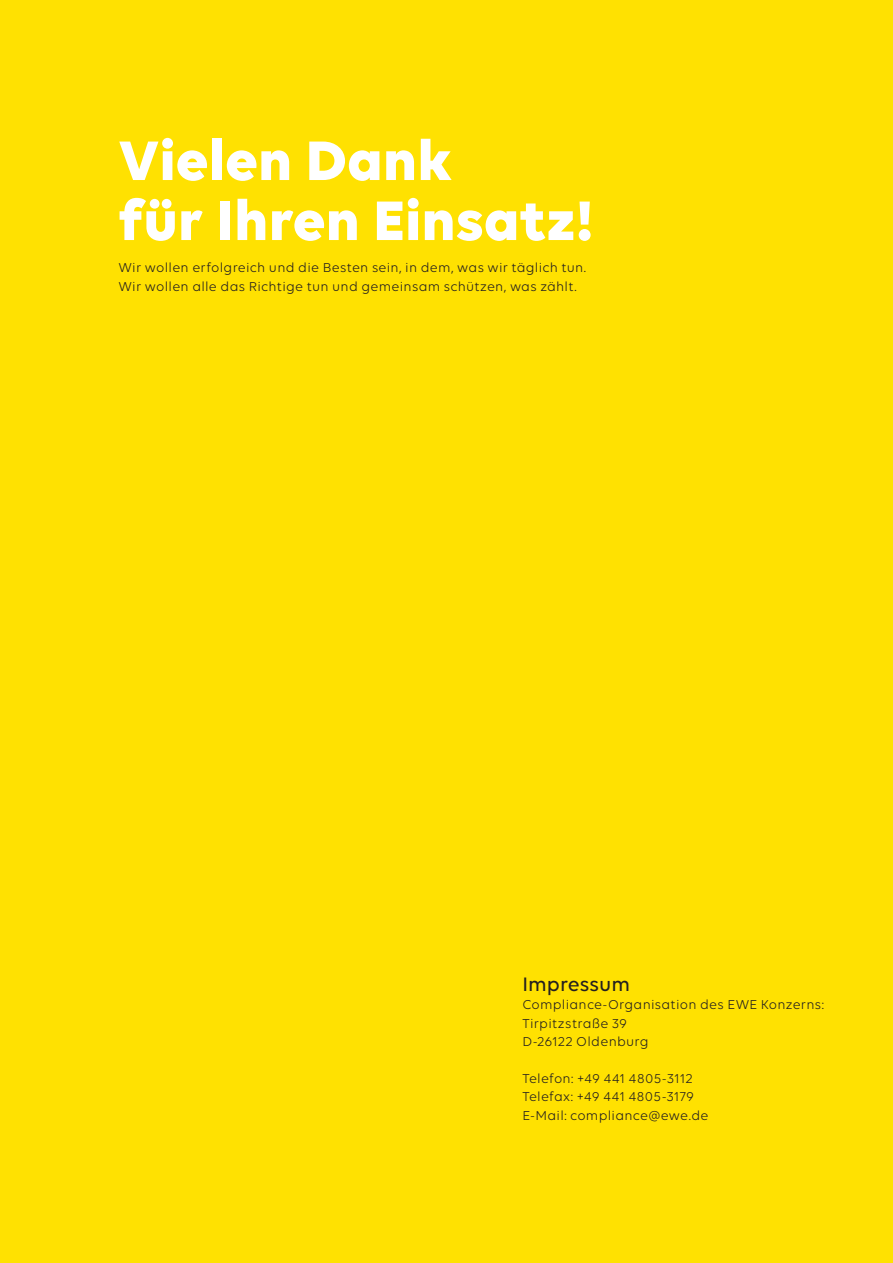
<style>
.page{position:relative;width:893px;height:1263px;background:#ffe101}
.page>*{position:absolute;margin:0;border:0;box-sizing:border-box;transform-origin:0 0}
.t1{font:700 60px/60px "Volte";letter-spacing:.005em;color:#fff}
.t2{font:500 21px "Volte";color:#231f20}
.t3{font:13.8px/18.5px "Volte";letter-spacing:.02em;color:#231f20}
</style>
<div class="page">
<h1 class="t1" style="left:118px;top:128px;width:477px">Vielen Dank<br>für Ihren Einsatz!</h1>
<p class="t3" style="left:118px;top:258px;width:469px">Wir wollen erfolgreich und die Besten sein, in dem, was wir täglich tun.<br>Wir wollen alle das Richtige tun und gemeinsam schützen, was zählt.</p>
<h2 class="t2" style="left:522px;top:972px;width:109px">Impressum</h2>
<p class="t3" style="left:522px;top:995px;width:303px">Compliance-Organisation des EWE Konzerns:<br>Tirpitzstraße 39<br>D-26122 Oldenburg</p>
<p class="t3" style="left:522px;top:1069px;width:188px">Telefon: +49 441 4805-3112<br>Telefax: +49 441 4805-3179<br>E-Mail: compliance@ewe.de</p>
</div>
